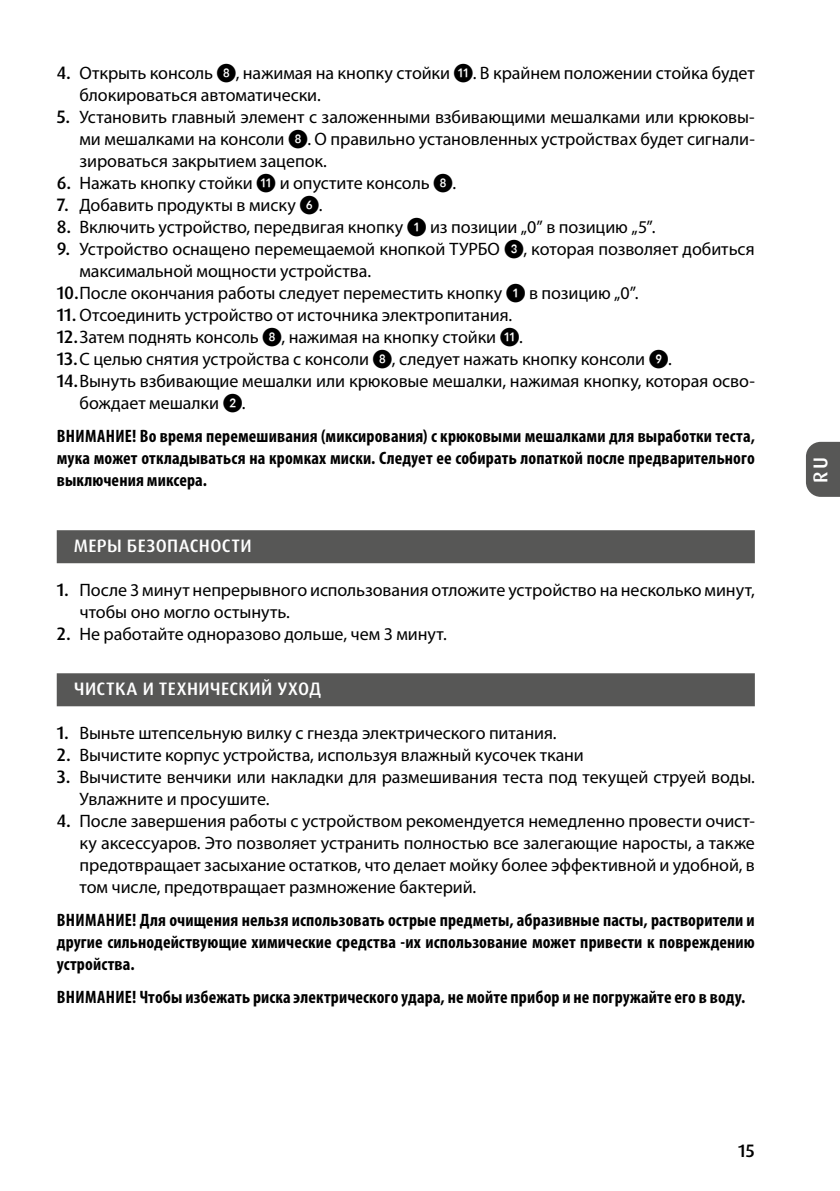
<style>
.page{position:relative;width:840px;height:1191px;background:#fff}
.page>*{position:absolute;margin:0;border:0;box-sizing:border-box;transform-origin:0 0}
.t1{font:500 20px "Dax Pro";color:#fff}
.t2{font:18px/22px "Myriad Pro";letter-spacing:-.005em;color:#000}
.t3{font:700 condensed 18px/22px "Myriad Pro";letter-spacing:.005em;color:#000;text-align:justify}
.t4{font:500 18px "Dax Pro";letter-spacing:.02em;color:#fff}
.t5{font:500 18px "Dax Pro";color:#000}
.s1{font-family:"Dax Pro";font-weight:500}
.s2{font-family:"Lato"}
</style>
<div class="page">
<svg style="left:806px;top:442px;width:33px;height:55px;background:#5f5f5e"></svg>
<div style="left:57px;top:530px;width:697px;height:33px;background:#575756"></div>
<div style="left:57px;top:673px;width:697px;height:33px;background:#575756"></div>
<p class="t2" style="left:79px;top:62px;width:676px;text-indent:-23px"><span class="s1">4.</span> Открыть консоль <span class="s2">❽</span>, нажимая на кнопку стойки <span class="s2">⓫</span>. В крайнем положении стойка будет блокироваться автоматически.</p>
<p class="t2" style="left:79px;top:106px;width:676px;text-align:justify;text-indent:-23px"><span class="s1">5.</span> Установить главный элемент с заложенными взбивающими мешалками или крюковы&shy;ми мешалками на консоли <span class="s2">❽</span>. О правильно установленных устройствах будет сигнали&shy;зироваться закрытием зацепок.</p>
<p class="t2" style="left:57px;top:172px;width:400px"><span class="s1">6.</span> Нажать кнопку стойки <span class="s2">⓫</span> и опустите консоль <span class="s2">❽</span>.</p>
<p class="t2" style="left:57px;top:194px;width:267px"><span class="s1">7.</span> Добавить продукты в миску <span class="s2">❻</span>.</p>
<p class="t2" style="left:57px;top:216px;width:599px"><span class="s1">8.</span> Включить устройство, передвигая кнопку <span class="s2">❶</span> из позиции „0” в позицию „5”.</p>
<p class="t2" style="left:57px;top:238px;width:699px"><span class="s1">9.</span> Устройство оснащено перемещаемой кнопкой ТУРБО <span class="s2">❸</span>, которая позволяет добиться</p>
<p class="t2" style="left:79px;top:260px;width:293px">максимальной мощности устройства.</p>
<p class="t2" style="left:57px;top:282px;width:583px"><span class="s1">10.</span>После окончания работы следует переместить кнопку <span class="s2">❶</span> в позицию „0”.</p>
<p class="t2" style="left:57px;top:304px;width:457px"><span class="s1">11.</span> Отсоединить устройство от источника электропитания.</p>
<p class="t2" style="left:57px;top:326px;width:467px"><span class="s1">12.</span>Затем поднять консоль <span class="s2">❽</span>, нажимая на кнопку стойки <span class="s2">⓫</span>.</p>
<p class="t2" style="left:57px;top:348px;width:616px"><span class="s1">13.</span>С целью снятия устройства с консоли <span class="s2">❽</span>, следует нажать кнопку консоли <span class="s2">❾</span>.</p>
<p class="t2" style="left:57px;top:370px;width:699px"><span class="s1">14.</span>Вынуть взбивающие мешалки или крюковые мешалки, нажимая кнопку, которая осво-</p>
<p class="t2" style="left:79px;top:392px;width:167px">бождает мешалки <span class="s2">❷</span>.</p>
<p class="t3" style="left:57px;top:425px;width:699px">ВНИМАНИЕ! Во время перемешивания (миксирования) с крюковыми мешалками для выработки теста, мука может откладываться на кромках миски. Следует ее собирать лопаткой после предварительного выключения миксера.</p>
<p class="t4" style="left:74px;top:534px;width:179px">МЕРЫ БЕЗОПАСНОСТИ</p>
<p class="t2" style="left:79px;top:579px;width:676px;text-indent:-23px"><span class="s1">1.</span> После 3 минут непрерывного использования отложите устройство на несколько минут, чтобы оно могло остынуть.</p>
<p class="t2" style="left:57px;top:623px;width:391px"><span class="s1">2.</span> Не работайте одноразово дольше, чем 3 минут.</p>
<p class="t4" style="left:74px;top:677px;width:249px">ЧИСТКА И ТЕХНИЧЕСКИЙ УХОД</p>
<p class="t2" style="left:57px;top:722px;width:501px"><span class="s1">1.</span> Выньте штепсельную вилку с гнезда электрического питания.</p>
<p class="t2" style="left:57px;top:744px;width:528px"><span class="s1">2.</span> Вычистите корпус устройства, используя влажный кусочек ткани</p>
<p class="t2" style="left:79px;top:766px;width:676px;text-indent:-23px"><span class="s1">3.</span> Вычистите венчики или накладки для размешивания теста под текущей струей воды.<br>Увлажните и просушите.</p>
<p class="t2" style="left:79px;top:810px;width:676px;text-align:justify;text-indent:-23px"><span class="s1">4.</span> После завершения работы с устройством рекомендуется немедленно провести очист&shy;ку аксессуаров. Это позволяет устранить полностью все залегающие наросты, а также предотвращает засыхание остатков, что делает мойку более эффективной и удобной, в том числе, предотвращает размножение бактерий.</p>
<p class="t3" style="left:57px;top:909px;width:699px">ВНИМАНИЕ! Для очищения нельзя использовать острые предметы, абразивные пасты, растворители и другие сильнодействующие химические средства -их использование может привести к повреждению устройства.</p>
<p class="t3" style="left:57px;top:986px;width:689px">ВНИМАНИЕ! Чтобы избежать риска электрического удара, не мойте прибор и не погружайте его в воду.</p>
<p class="t5" style="left:737px;top:1139px;width:18px">15</p>
<p class="t1" style="left:807px;top:483px;width:27px;rotate:-90deg">RU</p>
</div>
